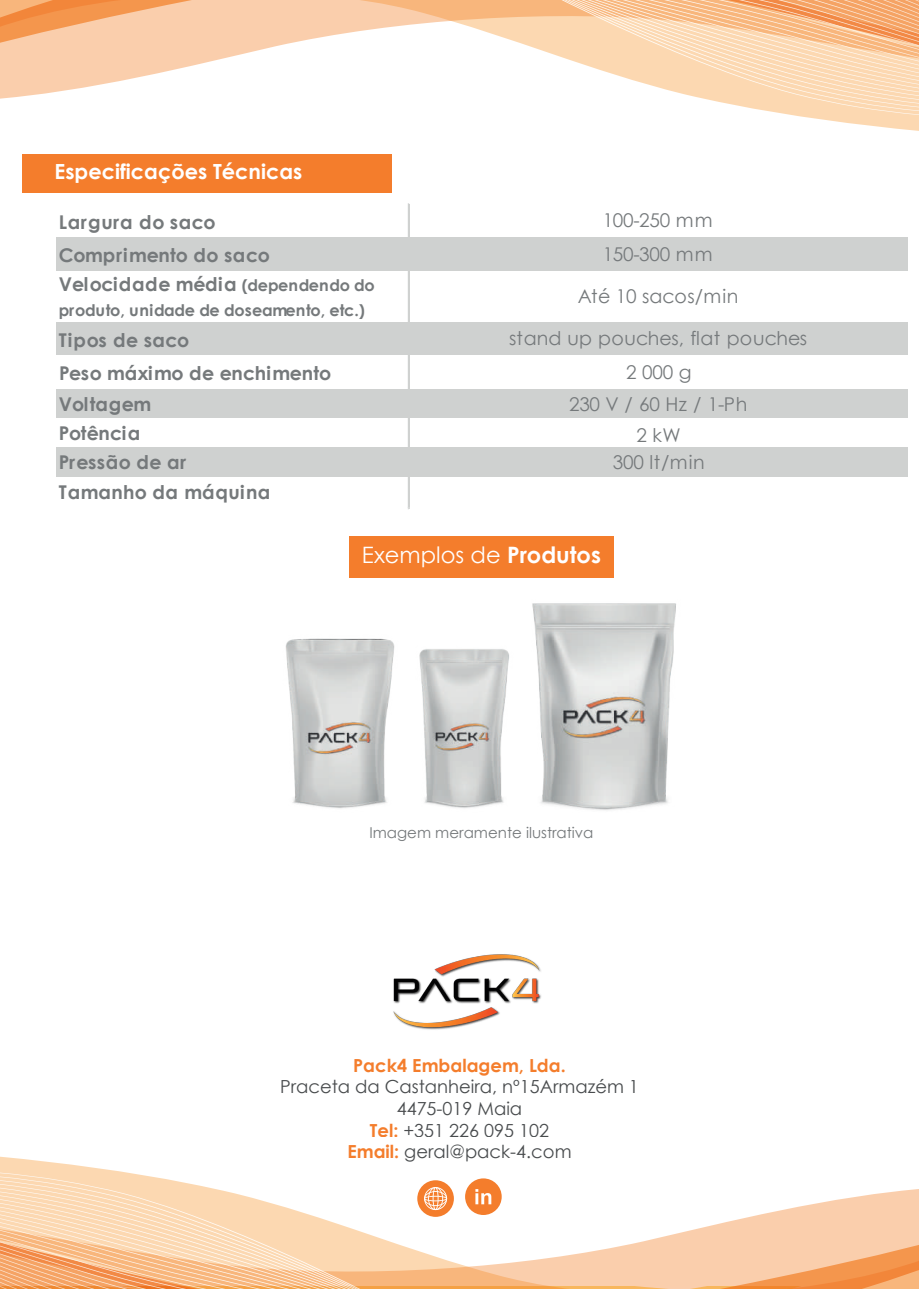
<style>
.page{position:relative;width:919px;height:1289px;background:#fff}
.page>*{position:absolute;margin:0;border:0;box-sizing:border-box;transform-origin:0 0}
.t1{font:22.65px "Century Gothic";color:#fff}
.t2{font:700 20.85px "Century Gothic";color:#fff}
.t3{font:700 18.9px "Century Gothic";letter-spacing:.02em;color:#75797b}
.t4{font:18.9px "Century Gothic";letter-spacing:.005em;color:#75797b}
.t5{font:700 18.9px "Century Gothic";letter-spacing:-.005em;color:#75797b}
.t6{font:700 18.9px "Century Gothic";letter-spacing:-.02em;color:#75797b}
.t7{font:18px/21.6px "Century Gothic";color:#484b4d;text-align:center}
.t8{font:700 18px "Century Gothic";color:#f47d2c}
.t9{font:700 16.05px "Century Gothic";letter-spacing:-.015em;color:#75797b}
.t10{font:15px "Century Gothic";color:#75797b}
.s1{font-size:16.05px}
.s2{font-weight:700}
.s3{font-weight:700;color:#f47d2c}
</style>
<div class="page">
<svg style="left:0;top:0;width:918px;height:118px"></svg>
<svg style="left:0;top:1169px;width:918px;height:119px"></svg>
<img style="left:393px;top:954px;width:148px;height:76px">
<div style="left:22px;top:154px;width:369px;height:39px;background:#f47d2c"></div>
<div style="left:56px;top:237px;width:852px;height:35px;background:#cfd1d0"></div>
<div style="left:56px;top:271px;width:852px;height:52px;background:#fff"></div>
<div style="left:56px;top:322px;width:852px;height:35px;background:#cfd1d0"></div>
<div style="left:56px;top:355px;width:852px;height:35px;background:#fff"></div>
<div style="left:56px;top:389px;width:852px;height:31px;background:#cfd1d0"></div>
<div style="left:56px;top:418px;width:852px;height:31px;background:#fff"></div>
<div style="left:56px;top:447px;width:852px;height:31px;background:#cfd1d0"></div>
<div style="left:56px;top:476px;width:852px;height:31px;background:#fff"></div>
<hr style="left:408px;top:204px;width:2px;height:303px;background:#cfd1d0">
<img style="left:285px;top:536px;width:391px;height:274px">
<p class="t2" style="left:55px;top:156px;width:249px">Especificações Técnicas</p>
<p class="t3" style="left:59px;top:207px;width:158px">Largura do saco</p>
<p class="t4" style="left:602px;top:207px;width:111px">100-250 mm</p>
<p class="t3" style="left:59px;top:241px;width:212px">Comprimento do saco</p>
<p class="t4" style="left:602px;top:240px;width:111px">150-300 mm</p>
<p class="t3" style="left:59px;top:270px;width:317px">Velocidade média <span class="s1">(dependendo do</span></p>
<p class="t9" style="left:59px;top:298px;width:307px">produto, unidade de doseamento, etc.)</p>
<p class="t4" style="left:578px;top:283px;width:162px">Até 10 sacos/min</p>
<p class="t3" style="left:59px;top:325px;width:132px">Tipos de saco</p>
<p class="t4" style="left:509px;top:325px;width:299px">stand up pouches, flat pouches</p>
<p class="t5" style="left:59px;top:359px;width:274px">Peso máximo de enchimento</p>
<p class="t4" style="left:626px;top:359px;width:67px">2 000 g</p>
<p class="t3" style="left:59px;top:390px;width:94px">Voltagem</p>
<p class="t4" style="left:569px;top:391px;width:180px">230 V / 60 Hz / 1-Ph</p>
<p class="t6" style="left:59px;top:419px;width:83px">Potência</p>
<p class="t4" style="left:636px;top:421px;width:46px">2 kW</p>
<p class="t3" style="left:59px;top:448px;width:129px">Pressão de ar</p>
<p class="t4" style="left:613px;top:449px;width:93px">300 lt/min</p>
<p class="t3" style="left:59px;top:477px;width:213px">Tamanho da máquina</p>
<p class="t1" style="left:362px;top:539px;width:240px">Exemplos de <span class="s2">Produtos</span></p>
<p class="t10" style="left:369px;top:822px;width:225px">Imagem meramente ilustrativa</p>
<p class="t8" style="left:353px;top:1051px;width:214px">Pack4 Embalagem, Lda.</p>
<p class="t7" style="left:280px;top:1075px;width:360px">Praceta da Castanheira, nº15Armazém 1<br>4475-019 Maia<br><span class="s3">Tel:</span> +351 226 095 102<br><span class="s3">Email:</span> geral@pack-4.com</p>
</div>
